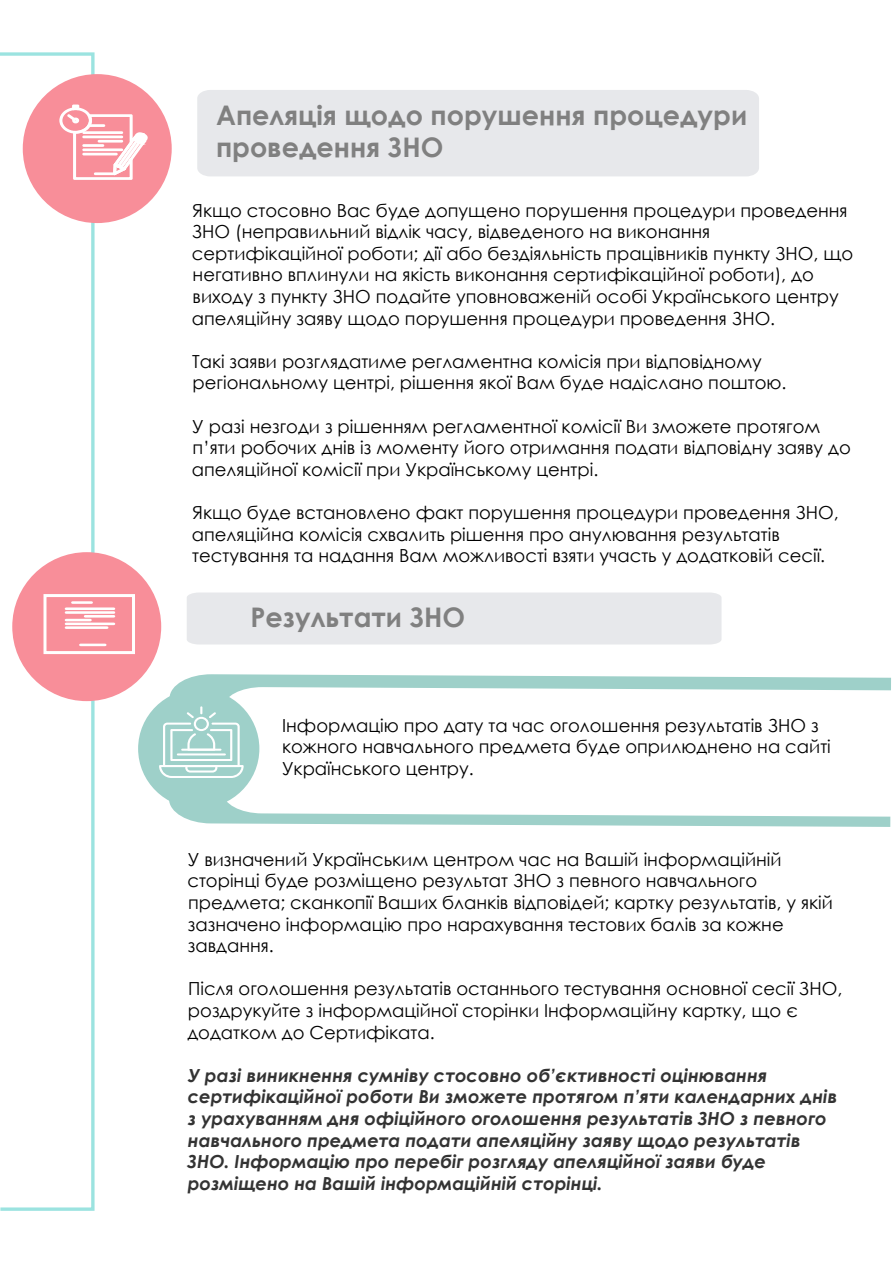
<style>
.page{position:relative;width:893px;height:1263px;background:#fff}
.page>*{position:absolute;margin:0;border:0;box-sizing:border-box;transform-origin:0 0}
.t1{font:700 27px/32.4px "Century Gothic";color:#808080}
.t2{font:18px/21.6px "Century Gothic";color:#000}
.t3{font:italic 700 18px/21.6px "Century Gothic";color:#333}
</style>
<div class="page">
<svg style="left:0;top:52px;width:95px;height:1159px"></svg>
<div style="left:23px;top:74px;width:149px;height:149px;background:#f88e99;border-radius:50%"></div>
<div style="left:12px;top:552px;width:149px;height:149px;background:#f88e99;border-radius:50%"></div>
<div style="left:197px;top:90px;width:562px;height:86px;background:#e7e8eb"></div>
<svg style="left:169px;top:674px;width:722px;height:153px;fill:#9ed0c9"></svg>
<svg style="left:223px;top:687px;width:668px;height:130px"></svg>
<div style="left:138px;top:689px;width:121px;height:119px;background:#9ed0c9;border-radius:50%"></div>
<div style="left:187px;top:592px;width:535px;height:52px;background:#e7e8eb"></div>
<div style="left:44px;top:594px;width:91px;height:60px;border:3px solid #fff"></div>
<div style="left:71px;top:601px;width:22px;height:3px;border:2px solid #fff"></div>
<div style="left:65px;top:607px;width:50px;height:3px;border:2px solid #fff"></div>
<div style="left:65px;top:611px;width:50px;height:3px;border:2px solid #fff"></div>
<div style="left:84px;top:615px;width:31px;height:3px;border:2px solid #fff"></div>
<div style="left:65px;top:619px;width:27px;height:2px;border:2px solid #fff"></div>
<div style="left:65px;top:622px;width:50px;height:3px;border:2px solid #fff"></div>
<div style="left:65px;top:626px;width:43px;height:3px;border:2px solid #fff"></div>
<div style="left:79px;top:644px;width:27px;height:2px;border:2px solid #fff"></div>
<svg style="left:159px;top:706px;width:85px;height:72px"></svg>
<hr style="left:181px;top:749px;width:40px;height:2px;background:#fff">
<hr style="left:177px;top:753px;width:49px;height:2px;background:#fff">
<svg style="left:59px;top:104px;width:89px;height:119px"></svg>
<h1 class="t1" style="left:216px;top:98px;width:533px">Апеляція щодо порушення процедури проведення ЗНО</h1>
<p class="t2" style="left:192px;top:199px;width:663px">Якщо стосовно Вас буде допущено порушення процедури проведення ЗНО (неправильний відлік часу, відведеного на виконання сертифікаційної роботи; дії або бездіяльність працівників пункту ЗНО, що негативно вплинули на якість виконання сертифікаційної роботи), до виходу з пункту ЗНО подайте уповноваженій особі Українського центру апеляційну заяву щодо порушення процедури проведення ЗНО.</p>
<p class="t2" style="left:192px;top:350px;width:596px">Такі заяви розглядатиме регламентна комісія при відповідному регіональному центрі, рішення якої Вам буде надіслано поштою.</p>
<p class="t2" style="left:192px;top:415px;width:660px">У разі незгоди з рішенням регламентної комісії Ви зможете протягом п’яти робочих днів із моменту його отримання подати відповідну заяву до апеляційної комісії при Українському центрі.</p>
<p class="t2" style="left:192px;top:501px;width:648px">Якщо буде встановлено факт порушення процедури проведення ЗНО, апеляційна комісія схвалить рішення про анулювання результатів тестування та надання Вам можливості взяти участь у додатковій сесії.</p>
<h1 class="t1" style="left:250px;top:600px;width:216px">Результати ЗНО</h1>
<p class="t2" style="left:282px;top:714px;width:550px">Інформацію про дату та час оголошення результатів ЗНО з кожного навчального предмета буде оприлюднено на сайті<br>Українського центру.</p>
<p class="t2" style="left:187px;top:848px;width:647px">У визначений Українським центром час на Вашій інформаційній сторінці буде розміщено результат ЗНО з певного навчального предмета; сканкопії Ваших бланків відповідей; картку результатів, у якій зазначено інформацію про нарахування тестових балів за кожне завдання.</p>
<p class="t2" style="left:187px;top:978px;width:656px">Після оголошення результатів останнього тестування основної сесії ЗНО, роздрукуйте з інформаційної сторінки Інформаційну картку, що є додатком до Сертифіката.</p>
<p class="t3" style="left:188px;top:1064px;width:651px">У разі виникнення сумніву стосовно об’єктивності оцінювання сертифікаційної роботи Ви зможете протягом п’яти календарних днів з урахуванням дня офіційного оголошення результатів ЗНО з певного навчального предмета подати апеляційну заяву щодо результатів ЗНО. Інформацію про перебіг розгляду апеляційної заяви буде розміщено на Вашій інформаційній сторінці.</p>
</div>
